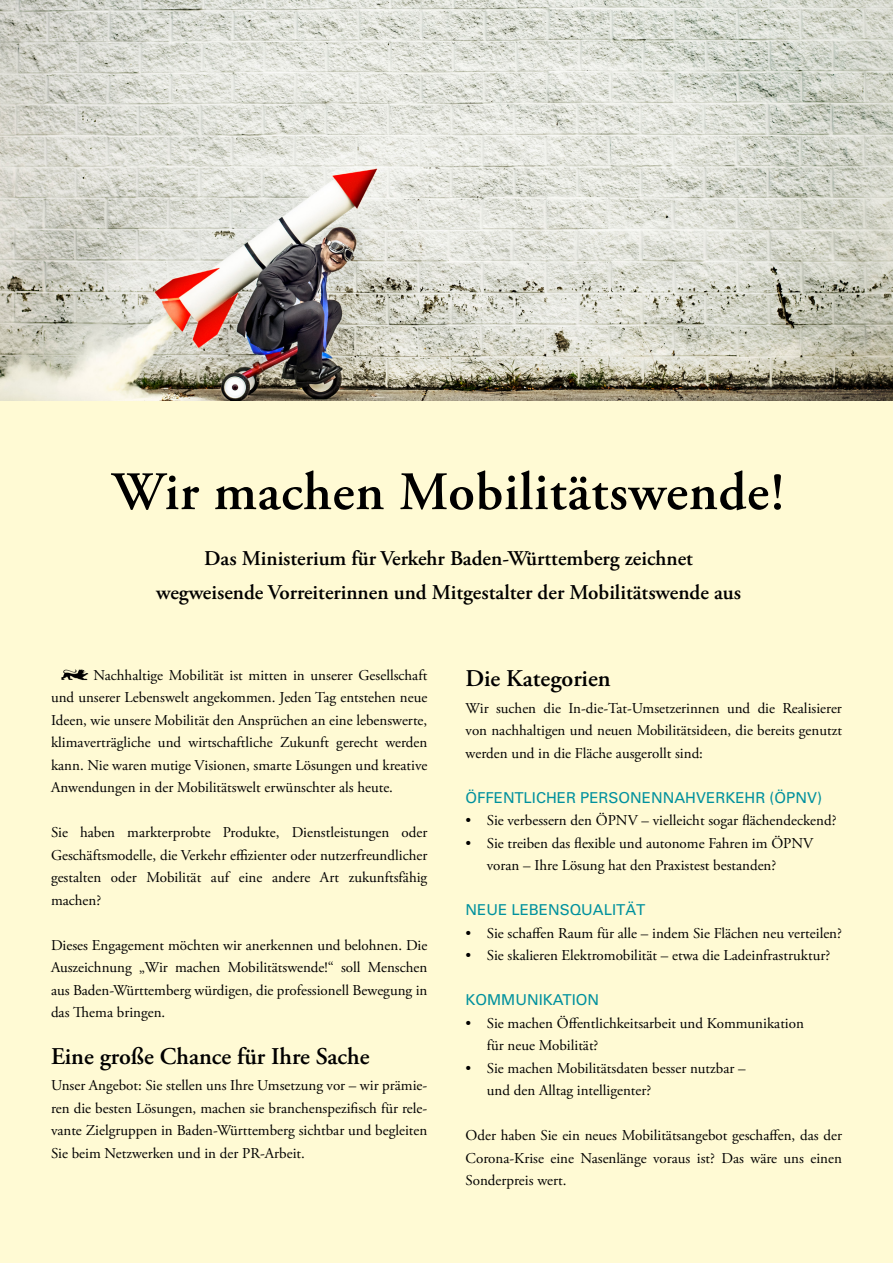
<style>
.page{position:relative;width:893px;height:1263px;background:#fff}
.page>*{position:absolute;margin:0;border:0;box-sizing:border-box;transform-origin:0 0}
.t1{font:600 54px "Adobe Garamond Pro";letter-spacing:.015em;color:#000}
.Head{font:600 24px "Adobe Garamond Pro";color:#000}
.t2{font:600 21px "Adobe Garamond Pro";color:#000}
.Bullett{font:15px/22.5px "Adobe Garamond Pro";color:#000;text-align:justify}
.t3{font:15px "Univers";color:#00919e}
</style>
<div class="page">
<div style="left:0;top:358px;width:893px;height:905px;background:#fffad4"></div>
<img style="left:0;top:0;width:893px;height:400px">
<img style="left:61px;top:669px;width:28px;height:12px">
<p class="t1" style="left:112px;top:461px;width:674px">Wir machen Mobilitätswende!</p>
<p class="t2" style="left:204px;top:546px;width:490px">Das Ministerium für Verkehr Baden-Württemberg zeichnet</p>
<p class="t2" style="left:156px;top:580px;width:586px">wegweisende Vorreiterinnen und Mitgestalter der Mobilitätswende aus</p>
<p class="Bullett" style="left:51px;top:664px;width:378px;text-indent:43px">Nachhaltige Mobilität ist mitten in unserer Gesellschaft und unserer Lebenswelt angekommen. Jeden Tag entstehen neue Ideen, wie unsere Mobilität den Ansprüchen an eine lebenswerte, klimaverträgliche und wirtschaftliche Zukunft gerecht werden kann. Nie waren mutige Visionen, smarte Lösungen und kreative Anwendungen in der Mobilitätswelt erwünschter als heute.</p>
<p class="Bullett" style="left:51px;top:822px;width:378px">Sie haben markterprobte Produkte, Dienstleistungen oder Geschäftsmodelle, die Verkehr effizienter oder nutzerfreundlicher gestalten oder Mobilität auf eine andere Art zukunftsfähig machen?</p>
<p class="Bullett" style="left:51px;top:934px;width:378px">Dieses Engagement möchten wir anerkennen und belohnen. Die Auszeichnung „Wir machen Mobilitätswende!“ soll Menschen aus Baden-Württemberg würdigen, die professionell Bewegung in das Thema bringen.</p>
<p class="Head" style="left:51px;top:1042px;width:320px">Eine große Chance für Ihre Sache</p>
<p class="Bullett" style="left:51px;top:1075px;width:378px">Unser Angebot: Sie stellen uns Ihre Umsetzung vor – wir prämie&shy;ren die besten Lösungen, machen sie branchenspezifisch für rele&shy;vante Zielgruppen in Baden-Württemberg sichtbar und begleiten Sie beim Netzwerken und in der PR-Arbeit.</p>
<p class="Head" style="left:466px;top:665px;width:147px">Die Kategorien</p>
<p class="Bullett" style="left:466px;top:697px;width:378px">Wir suchen die In-die-Tat-Umsetzerinnen und die Realisierer von nachhaltigen und neuen Mobilitätsideen, die bereits genutzt werden und in die Fläche ausgerollt sind:</p>
<p class="t3" style="left:466px;top:789px;width:358px">ÖFFENTLICHER PERSONENNAHVERKEHR (ÖPNV)</p>
<p class="Bullett" style="left:466px;top:810px;width:372px">• Sie verbessern den ÖPNV – vielleicht sogar flächendeckend?</p>
<p class="Bullett" style="left:487px;top:832px;width:328px;text-indent:-21px">• Sie treiben das flexible und autonome Fahren im ÖPNV voran – Ihre Lösung hat den Praxistest bestanden?</p>
<p class="t3" style="left:466px;top:901px;width:181px">NEUE LEBENSQUALITÄT</p>
<p class="Bullett" style="left:466px;top:922px;width:378px">• Sie schaffen Raum für alle – indem Sie Flächen neu verteilen?</p>
<p class="Bullett" style="left:466px;top:945px;width:366px">• Sie skalieren Elektromobilität – etwa die Ladeinfrastruktur?</p>
<p class="t3" style="left:466px;top:991px;width:135px">KOMMUNIKATION</p>
<p class="Bullett" style="left:487px;top:1012px;width:319px;text-indent:-21px">• Sie machen Öffentlichkeitsarbeit und Kommunikation für neue Mobilität?</p>
<p class="Bullett" style="left:487px;top:1057px;width:260px;text-indent:-21px">• Sie machen Mobilitätsdaten besser nutzbar – und den Alltag intelligenter?</p>
<p class="Bullett" style="left:466px;top:1125px;width:378px">Oder haben Sie ein neues Mobilitätsangebot geschaffen, das der Corona-Krise eine Nasenlänge voraus ist? Das wäre uns einen Sonderpreis wert.</p>
</div>
